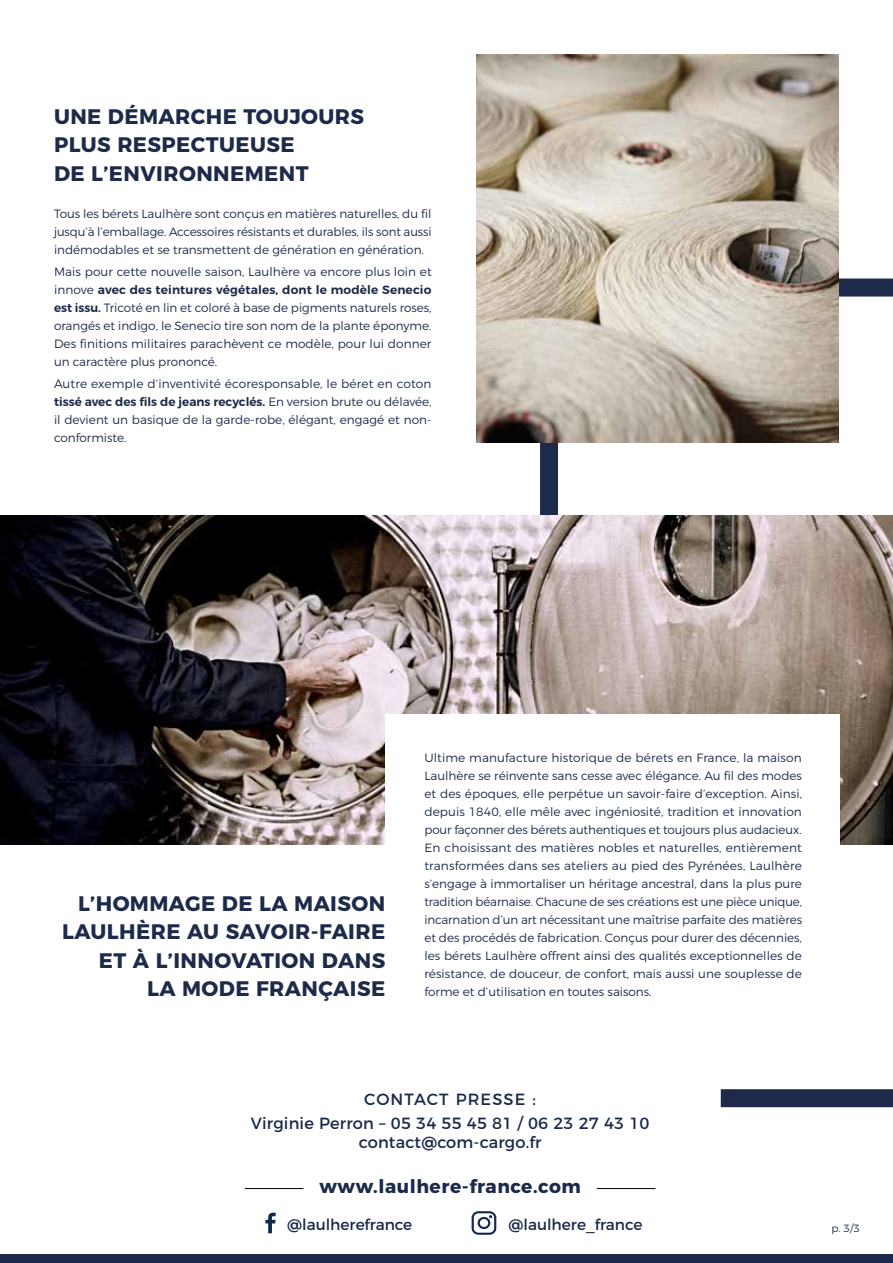
<style>
.page{position:relative;width:893px;height:1263px;background:#fff}
.page>*{position:absolute;margin:0;border:0;box-sizing:border-box;transform-origin:0 0}
.t1{font:700 21px/28.5px "Montserrat";letter-spacing:.02em;color:#1e2a49}
.t2{font:700 18.75px "Montserrat";letter-spacing:.03em;color:#1b294a}
.t3{font:16.2px/24.5px "Montserrat";letter-spacing:.01em;color:#1b294a;text-align:center}
.t4{font:15.45px "Montserrat";color:#1b294a}
.t5{font:300 12px/18px "Montserrat";color:#1e2a49;text-align:justify}
.t6{font:300 10.5px "Montserrat";color:#1e2a49}
.s1{font-weight:600}
</style>
<div class="page">
<svg style="left:540px;top:279px;width:353px;height:236px"></svg>
<svg style="left:265px;top:1213px;width:11px;height:20px"></svg>
<svg style="left:472px;top:1211px;width:24px;height:24px"></svg>
<hr style="left:597px;top:1188px;width:58px;height:1px;background:#000">
<hr style="left:245px;top:1188px;width:58px;height:1px;background:#000">
<div style="left:0;top:1254px;width:893px;height:9px;background:#1b294a"></div>
<img style="left:476px;top:54px;width:363px;height:388px">
<img style="left:0;top:515px;width:893px;height:329px">
<div style="left:385px;top:714px;width:455px;height:320px;background:#fff"></div>
<div style="left:721px;top:1089px;width:172px;height:18px;background:#1e2a49"></div>
<h1 class="t1" style="left:54px;top:101px;width:311px">UNE DÉMARCHE TOUJOURS<br>PLUS RESPECTUEUSE<br>DE L’ENVIRONNEMENT</h1>
<p class="t5" style="left:54px;top:203px;width:379px">Tous les bérets Laulhère sont conçus en matières naturelles, du fil jusqu’à l’emballage. Accessoires résistants et durables, ils sont aussi indémodables et se transmettent de génération en génération.</p>
<p class="t5" style="left:54px;top:262px;width:379px">Mais pour cette nouvelle saison, Laulhère va encore plus loin et innove <span class="s1">avec des teintures végétales, dont le modèle Senecio est issu.</span> Tricoté en lin et coloré à base de pigments naturels roses, orangés et indigo, le Senecio tire son nom de la plante éponyme.<br>Des finitions militaires parachèvent ce modèle, pour lui donner un caractère plus prononcé.</p>
<p class="t5" style="left:54px;top:374px;width:379px">Autre exemple d’inventivité écoresponsable, le béret en coton <span class="s1">tissé avec des fils de jeans recyclés.</span> En version brute ou délavée, il devient un basique de la garde-robe, élégant, engagé et non&shy;conformiste.</p>
<h1 class="t1" style="left:62px;top:887px;width:325px;text-align:right">L’HOMMAGE DE LA MAISON<br>LAULHÈRE AU SAVOIR-FAIRE<br>ET À L’INNOVATION DANS<br>LA MODE FRANÇAISE</h1>
<p class="t5" style="left:424px;top:748px;width:379px">Ultime manufacture historique de bérets en France, la maison Laulhère se réinvente sans cesse avec élégance. Au fil des modes et des époques, elle perpétue un savoir-faire d’exception. Ainsi, depuis 1840, elle mêle avec ingéniosité, tradition et innovation pour façonner des bérets authentiques et toujours plus audacieux.<br>En choisissant des matières nobles et naturelles, entièrement transformées dans ses ateliers au pied des Pyrénées, Laulhère s’engage à immortaliser un héritage ancestral, dans la plus pure tradition béarnaise. Chacune de ses créations est une pièce unique, incarnation d’un art nécessitant une maîtrise parfaite des matières et des procédés de fabrication. Conçus pour durer des décennies, les bérets Laulhère offrent ainsi des qualités exceptionnelles de résistance, de douceur, de confort, mais aussi une souplesse de forme et d’utilisation en toutes saisons.</p>
<h3 class="t3" style="left:251px;top:1085px;width:400px">CONTACT PRESSE :<br>Virginie Perron – 05 34 55 45 81 / 06 23 27 43 10</h3>
<h3 class="t3" style="left:359px;top:1128px;width:184px">contact@com-cargo.fr</h3>
<h2 class="t2" style="left:319px;top:1171px;width:263px">www.laulhere-france.com</h2>
<p class="t4" style="left:287px;top:1212px;width:127px">@laulherefrance</p>
<p class="t4" style="left:508px;top:1212px;width:135px">@laulhere_france</p>
<p class="t6" style="left:831px;top:1220px;width:30px">p. 3/3</p>
</div>
